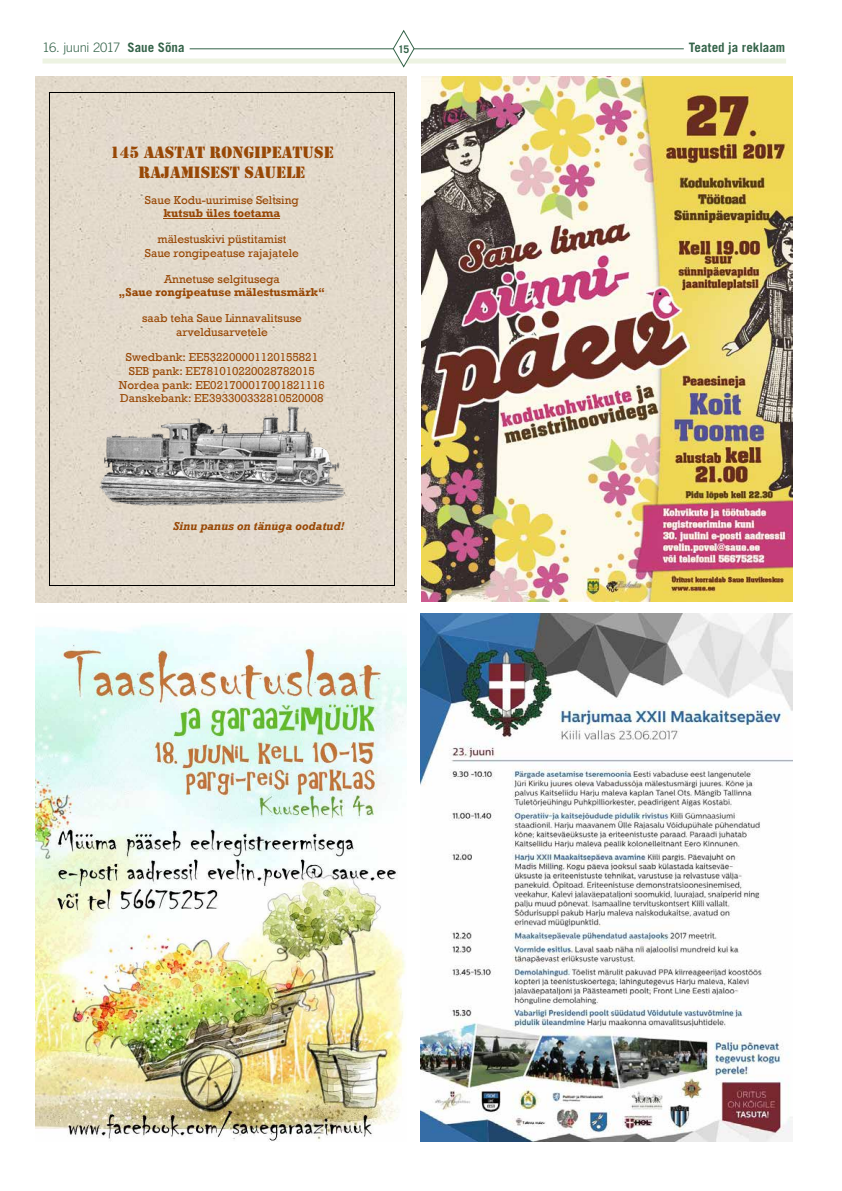
<style>
.page{position:relative;width:842px;height:1191px;background:#fff}
.page>*{position:absolute;margin:0;border:0;box-sizing:border-box;transform-origin:0 0}
.t1{font:17px/20.2px "Stencil";color:#984806;text-align:center}
.t2{font:300 13px "Trade Gothic LT Std";letter-spacing:-.025em;color:#346349}
.t3{font:700 13px "Trade Gothic LT Std";color:#346349}
.t4{font:11.8px/13.8px "Rockwell";color:#984806;text-align:center}
.t5{font:700 11.8px "Rockwell";letter-spacing:-.005em;color:#984806}
.t6{font:italic 700 11.8px "Rockwell";color:#984806}
.t7{font:700 10.5px "Trade Gothic LT Std";color:#346349}
.s1{font-weight:700}
</style>
<div class="page">
<div style="left:43px;top:58px;width:743px;height:5px;background:#edf3e2"></div>
<div style="left:35px;top:77px;width:371px;height:525px;background:#e3dacb"></div>
<hr style="left:164px;top:218px;width:116px;height:1px;background:#984806">
<img style="left:99px;top:405px;width:245px;height:100px">
<hr style="left:50px;top:92px;width:344px;height:1px;background:#000">
<hr style="left:49px;top:93px;width:1px;height:492px;background:#000">
<hr style="left:394px;top:93px;width:1px;height:492px;background:#000">
<hr style="left:50px;top:585px;width:344px;height:1px;background:#000">
<img style="left:421px;top:76px;width:371px;height:525px">
<img style="left:421px;top:614px;width:372px;height:527px">
<img style="left:35px;top:625px;width:371px;height:516px">
<hr style="left:190px;top:49px;width:494px;height:1px;background:#346349">
<svg style="left:393px;top:30px;width:22px;height:38px"></svg>
<p class="t2" style="left:43px;top:40px;width:143px">16. juuni 2017 <span class="s1">Saue Sõna</span></p>
<h1 class="t1" style="left:110px;top:142px;width:225px">145 AASTAT RONGIPEATUSE<br>RAJAMISEST SAUELE</h1>
<p class="t4" style="left:145px;top:193px;width:155px">Saue Kodu-uurimise Seltsing</p>
<p class="t5" style="left:164px;top:206px;width:118px">kutsub üles toetama</p>
<p class="t4" style="left:145px;top:232px;width:156px">mälestuskivi püstitamist<br>Saue rongipeatuse rajajatele</p>
<p class="t4" style="left:164px;top:273px;width:117px">Annetuse selgitusega</p>
<p class="t5" style="left:118px;top:285px;width:208px">„Saue rongipeatuse mälestusmärk“</p>
<p class="t4" style="left:142px;top:311px;width:161px">saab teha Saue Linnavalitsuse arveldusarvetele</p>
<p class="t4" style="left:119px;top:350px;width:207px">Swedbank: EE532200001120155821<br>SEB pank: EE781010220028782015<br>Nordea pank: EE021700017001821116<br>Danskebank: EE393300332810520008</p>
<p class="t6" style="left:173px;top:519px;width:173px">Sinu panus on tänuga oodatud!</p>
<p class="t7" style="left:398px;top:42px;width:13px">15</p>
<p class="t3" style="left:689px;top:40px;width:98px">Teated ja reklaam</p>
</div>
